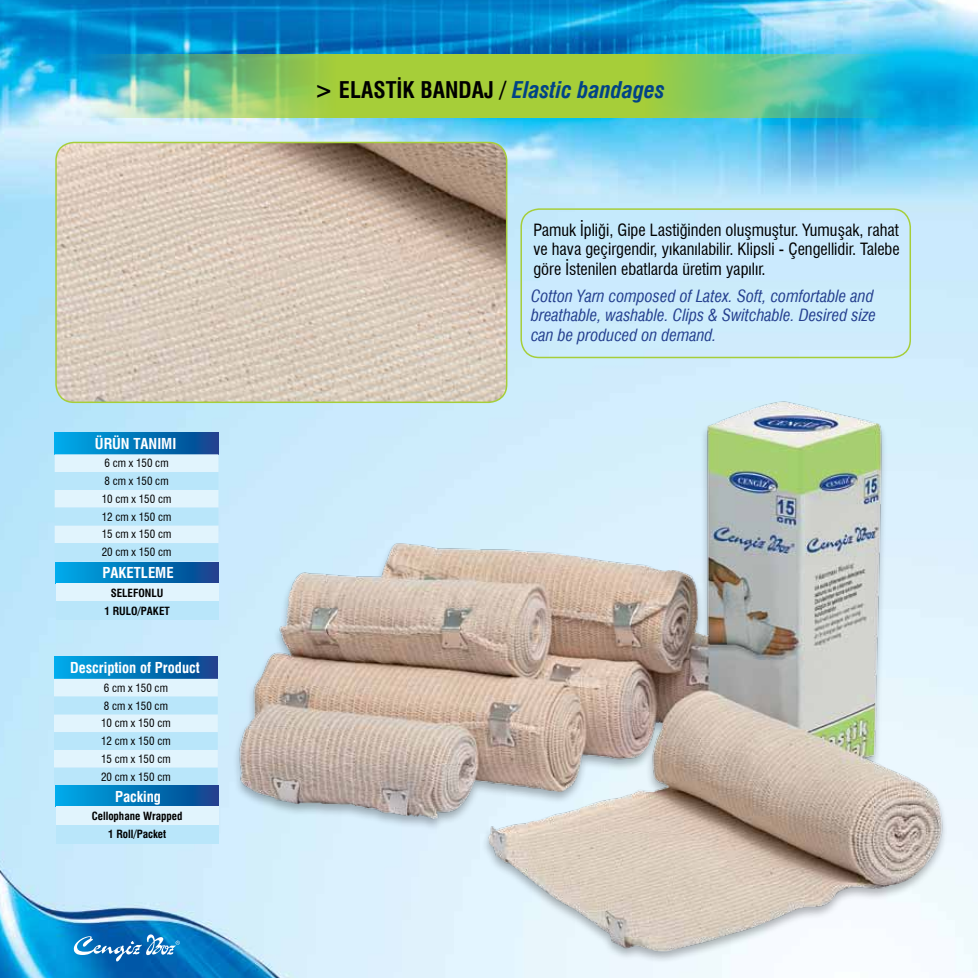
<style>
.page{position:relative;width:978px;height:978px;background:#fff}
.page>*{position:absolute;margin:0;border:0;box-sizing:border-box;transform-origin:0 0}
.t1{font:700 condensed 22.5px "Swiss 721 BT";color:#000}
.t2{font:condensed 16.5px/19.5px "Swiss 721 BT";color:#000;text-align:justify}
.t3{font:italic condensed 16.5px/19.5px "Swiss 721 BT";color:#25408f}
.t4{font:700 condensed 14.7px "Swiss 721 BT";color:#fff}
.t5{font:condensed 11.1px/17.7px "Swiss 721 BT";color:#000}
.t6{font:700 condensed 11.1px/18.1px "Swiss 721 BT";color:#000;text-align:center}
.s1{font-style:italic;color:#014386}
</style>
<div class="page">
<img style="left:0;top:0;width:978px;height:978px">
<svg style="left:74px;top:934px;width:106px;height:29px;background:#2f82c1"></svg>
<svg style="left:492px;top:54px;width:434px;height:64px;background:#71c578"></svg>
<img style="left:54px;top:54px;width:438px;height:64px">
<svg style="left:55px;top:432px;width:163px;height:22px;background:#0377ba"></svg>
<svg style="left:55px;top:454px;width:163px;height:107px;background:#ccecfb"></svg>
<svg style="left:54px;top:657px;width:164px;height:22px;background:#0478bb"></svg>
<svg style="left:54px;top:679px;width:164px;height:106px;background:#ccecfb"></svg>
<svg style="left:56px;top:562px;width:162px;height:21px;background:#0376b9"></svg>
<div style="left:56px;top:583px;width:162px;height:19px;background:#e1f4fd"></div>
<div style="left:56px;top:602px;width:162px;height:18px;background:#b9e6fa"></div>
<svg style="left:56px;top:786px;width:162px;height:21px;background:#0e7cbc"></svg>
<div style="left:56px;top:807px;width:162px;height:18px;background:#e1f4fd"></div>
<div style="left:56px;top:825px;width:162px;height:18px;background:#b9e6fa"></div>
<img style="left:56px;top:142px;width:451px;height:260px">
<div style="left:55px;top:142px;width:452px;height:261px;border:2px solid #a6ce39;border-radius:18px"></div>
<img style="left:236px;top:385px;width:742px;height:577px">
<div style="left:520px;top:208px;width:391px;height:150px;border:2px solid #a6ce39;border-radius:18px"></div>
<p class="t4" style="left:95px;top:435px;width:83px">ÜRÜN TANIMI</p>
<p class="t5" style="left:102px;top:454px;width:71px">6 cm x 150 cm<br>8 cm x 150 cm<br>10 cm x 150 cm<br>12 cm x 150 cm<br>15 cm x 150 cm<br>20 cm x 150 cm</p>
<p class="t4" style="left:102px;top:564px;width:73px">PAKETLEME</p>
<p class="t6" style="left:104px;top:584px;width:67px">SELEFONLU<br>1 RULO/PAKET</p>
<p class="t4" style="left:70px;top:659px;width:131px">Description of Product</p>
<p class="t5" style="left:101px;top:679px;width:71px">6 cm x 150 cm<br>8 cm x 150 cm<br>10 cm x 150 cm<br>12 cm x 150 cm<br>15 cm x 150 cm<br>20 cm x 150 cm</p>
<p class="t4" style="left:115px;top:788px;width:48px">Packing</p>
<p class="t6" style="left:92px;top:807px;width:92px">Cellophane Wrapped<br>1 Roll/Packet</p>
<h1 class="t1" style="left:315px;top:76px;width:352px">&gt; ELASTİK BANDAJ / <span class="s1">Elastic bandages</span></h1>
<p class="t2" style="left:533px;top:220px;width:368px">Pamuk İpliği, Gipe Lastiğinden oluşmuştur. Yumuşak, rahat ve hava geçirgendir, yıkanılabilir. Klipsli - Çengellidir. Talebe göre İstenilen ebatlarda üretim yapılır.</p>
<p class="t3" style="left:531px;top:286px;width:347px">Cotton Yarn composed of Latex. Soft, comfortable and breathable, washable. Clips &amp; Switchable. Desired size can be produced on demand.</p>
</div>
